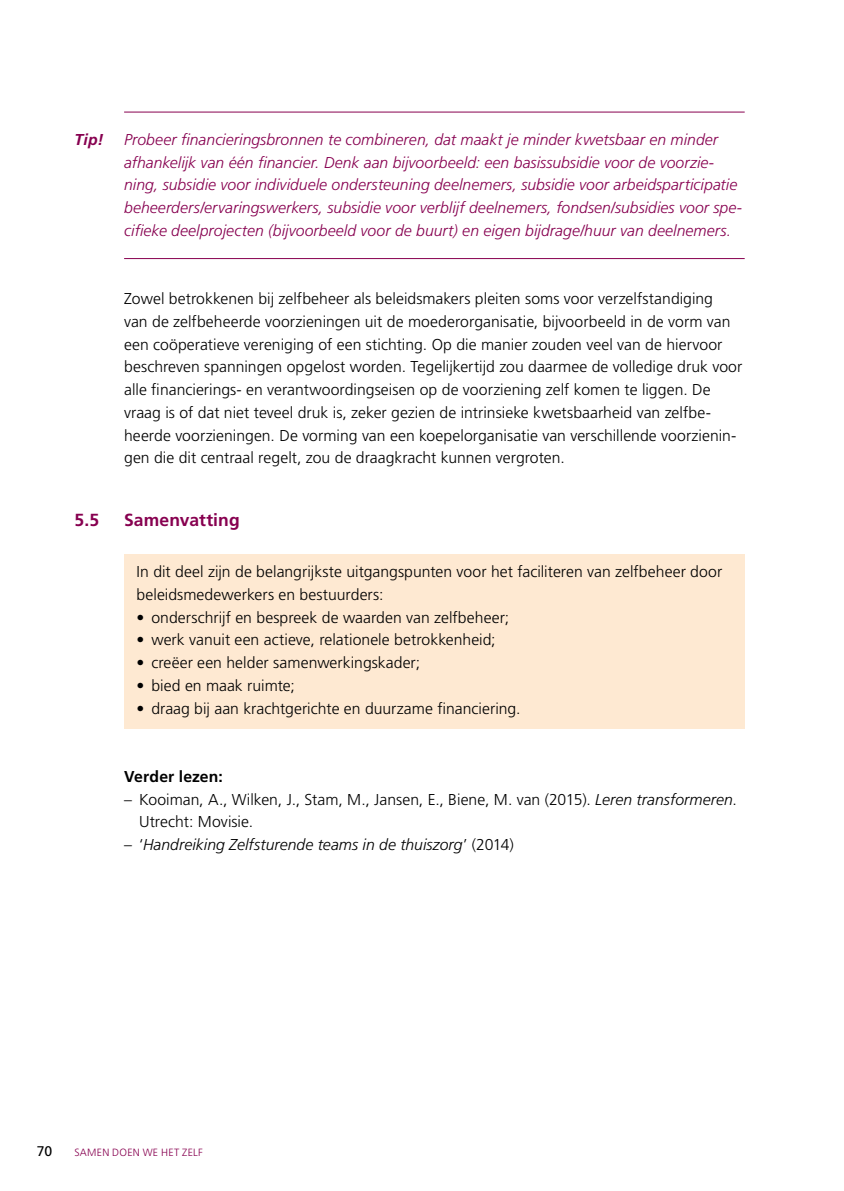
<style>
.page{position:relative;width:844px;height:1191px;background:#fff}
.page>*{position:absolute;margin:0;border:0;box-sizing:border-box;transform-origin:0 0}
.t1{font:700 17.5px "Frutiger";letter-spacing:.005em;color:#870050}
.t2{font:300 15.75px/22.8px "Frutiger";letter-spacing:.005em;color:#000}
.t3{font:italic 300 15.75px/22.8px "Frutiger";letter-spacing:.005em;color:#870050}
.t4{font:italic 300 15.75px "Frutiger";color:#000}
.t5{font:700 15.75px "Frutiger";letter-spacing:.01em;color:#000}
.t6{font:italic 700 15.75px "Frutiger";color:#870050}
.t7{font:14px "Frutiger";color:#000}
.t8{font:300 10.5px "Frutiger";letter-spacing:.03em;color:#870050}
.s1{font-style:italic}
.s2{font-style:normal}
</style>
<div class="page">
<hr style="left:124px;top:112px;width:620px;height:1px;background:#870050">
<hr style="left:124px;top:258px;width:620px;height:1px;background:#870050">
<div style="left:124px;top:554px;width:620px;height:174px;background:#fee9d2"></div>
<p class="t6" style="left:74px;top:130px;width:31px">Tip!</p>
<p class="t3" style="left:124px;top:128px;width:619px">Probeer financieringsbronnen te combineren, dat maakt je minder kwetsbaar en minder afhankelijk van één financier. Denk aan bijvoorbeeld: een basissubsidie voor de voorzie&shy;ning, subsidie voor individuele ondersteuning deelnemers, subsidie voor arbeidsparticipatie beheerders/ervaringswerkers, subsidie voor verblijf deelnemers, fondsen/subsidies voor spe&shy;cifieke deelprojecten (bijvoorbeeld voor de buurt) en eigen bijdrage/huur van deelnemers.</p>
<p class="t2" style="left:124px;top:287px;width:619px">Zowel betrokkenen bij zelfbeheer als beleidsmakers pleiten soms voor verzelfstandiging<br>van de zelfbeheerde voorzieningen uit de moederorganisatie, bijvoorbeeld in de vorm van een coöperatieve vereniging of een stichting. Op die manier zouden veel van de hiervoor beschreven spanningen opgelost worden. Tegelijkertijd zou daarmee de volledige druk voor alle financierings- en verantwoordingseisen op de voorziening zelf komen te liggen. De vraag is of dat niet teveel druk is, zeker gezien de intrinsieke kwetsbaarheid van zelfbe&shy;heerde voorzieningen. De vorming van een koepelorganisatie van verschillende voorzienin&shy;gen die dit centraal regelt, zou de draagkracht kunnen vergroten.</p>
<p class="t1" style="left:74px;top:510px;width:26px">5.5</p>
<p class="t1" style="left:124px;top:510px;width:117px">Samenvatting</p>
<p class="t2" style="left:136px;top:560px;width:587px">In dit deel zijn de belangrijkste uitgangspunten voor het faciliteren van zelfbeheer door beleidsmedewerkers en bestuurders:</p>
<p class="t2" style="left:136px;top:606px;width:374px">• onderschrijf en bespreek de waarden van zelfbeheer;</p>
<p class="t2" style="left:136px;top:628px;width:360px">• werk vanuit een actieve, relationele betrokkenheid;</p>
<p class="t2" style="left:136px;top:651px;width:285px">• creëer een helder samenwerkingskader;</p>
<p class="t2" style="left:136px;top:674px;width:160px">• bied en maak ruimte;</p>
<p class="t2" style="left:136px;top:697px;width:385px">• draag bij aan krachtgerichte en duurzame financiering.</p>
<p class="t5" style="left:124px;top:767px;width:100px">Verder lezen:</p>
<p class="t2" style="left:139px;top:788px;width:599px;text-indent:-15px">– Kooiman, A., Wilken, J., Stam, M., Jansen, E., Biene, M. van (2015). <span class="s1">Leren transformeren</span>.<br>Utrecht: Movisie.</p>
<p class="t4" style="left:124px;top:835px;width:391px"><span class="s2">– ‘</span>Handreiking Zelfsturende teams in de thuiszorg<span class="s2">’ (2014)</span></p>
<p class="t7" style="left:37px;top:1143px;width:17px">70</p>
<p class="t8" style="left:74px;top:1146px;width:130px">SAMEN DOEN WE HET ZELF</p>
</div>
